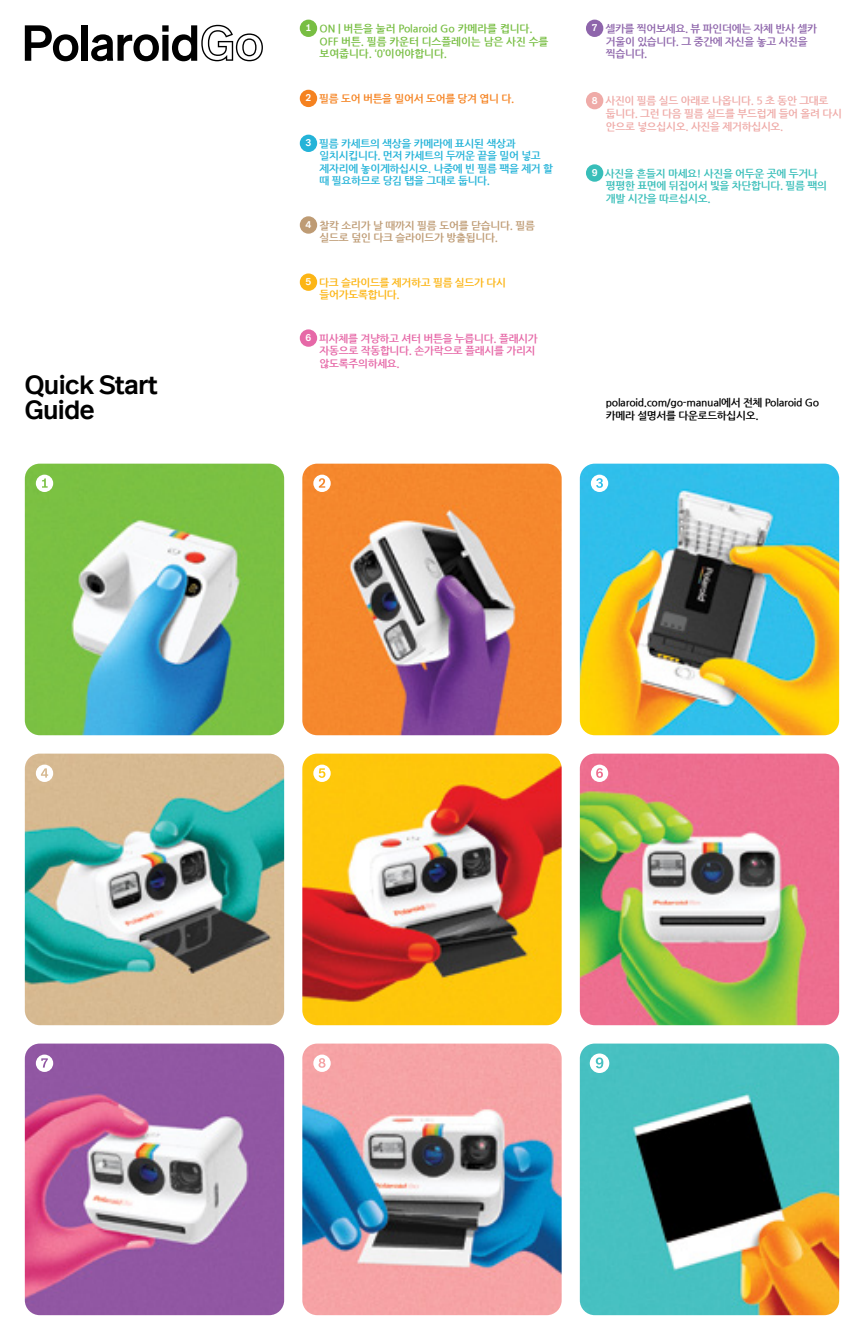
<style>
.page{position:relative;width:864px;height:1340px;background:#fff}
.page>*{position:absolute;margin:0;border:0;box-sizing:border-box;transform-origin:0 0}
.t1{font:500 26.25px/24.5px "Real Head Offc";letter-spacing:-.01em;color:#000}
.t2{font:700 10.5px/12.2px "Nanum Gothic";letter-spacing:-.025em;color:#24b3d8}
.t3{font:700 10.5px/12.6px "Nanum Gothic";letter-spacing:-.005em;color:#78be43}
.t4{font:700 10.5px/12.6px "Nanum Gothic";letter-spacing:-.025em;color:#efaba8}
.t5{font:700 10.5px/12.6px "Nanum Gothic";letter-spacing:-.025em;color:#38beb9}
.t6{font:700 10.5px/12.6px "Nanum Gothic";letter-spacing:-.025em;color:#e668a7}
.t7{font:700 10.5px/12.6px "Nanum Gothic";letter-spacing:-.025em;color:#000}
.t8{font:700 10.5px/12.6px "Nanum Gothic";letter-spacing:-.025em;color:#8e65ab}
.t9{font:700 10.5px/12.2px "Nanum Gothic";letter-spacing:-.02em;color:#be9b74}
.t10{font:700 10.5px/12.2px "Nanum Gothic";letter-spacing:-.025em;color:#fcb515}
.t11{font:700 10.5px "Nanum Gothic";letter-spacing:-.025em;color:#f58220}
.s1{font-family:"Real Head Offc";font-weight:500;font-size:9.8px;color:#fff}
</style>
<div class="page">
<img style="left:25px;top:463px;width:259px;height:272px">
<img style="left:25px;top:1043px;width:259px;height:272px">
<img style="left:25px;top:753px;width:259px;height:272px">
<img style="left:579px;top:463px;width:259px;height:272px">
<img style="left:579px;top:1043px;width:259px;height:272px">
<img style="left:579px;top:753px;width:259px;height:272px">
<img style="left:302px;top:463px;width:259px;height:272px">
<img style="left:302px;top:1043px;width:259px;height:272px">
<img style="left:302px;top:753px;width:259px;height:272px">
<svg style="left:36px;top:474px;width:17px;height:18px"></svg>
<svg style="left:36px;top:764px;width:17px;height:18px"></svg>
<svg style="left:36px;top:1054px;width:17px;height:17px"></svg>
<svg style="left:313px;top:474px;width:17px;height:18px"></svg>
<svg style="left:313px;top:764px;width:17px;height:18px"></svg>
<svg style="left:313px;top:1054px;width:17px;height:17px"></svg>
<svg style="left:590px;top:474px;width:18px;height:18px"></svg>
<svg style="left:590px;top:764px;width:18px;height:18px"></svg>
<svg style="left:589px;top:1053px;width:20px;height:20px"></svg>
<div style="left:299px;top:20px;width:18px;height:17px;background:#78be43;border-radius:50%"></div>
<div style="left:299px;top:90px;width:18px;height:17px;background:#f58220;border-radius:50%"></div>
<div style="left:299px;top:135px;width:18px;height:17px;background:#24b3d8;border-radius:50%"></div>
<div style="left:299px;top:216px;width:18px;height:18px;background:#be9b74;border-radius:50%"></div>
<div style="left:299px;top:273px;width:18px;height:18px;background:#fcb515;border-radius:50%"></div>
<div style="left:299px;top:329px;width:18px;height:18px;background:#e668a7;border-radius:50%"></div>
<div style="left:585px;top:20px;width:18px;height:17px;background:#8e65ab;border-radius:50%"></div>
<div style="left:585px;top:92px;width:18px;height:17px;background:#efaba8;border-radius:50%"></div>
<div style="left:585px;top:164px;width:18px;height:18px;background:#38beb9;border-radius:50%"></div>
<svg style="left:25px;top:25px;width:53px;height:36px"></svg>
<div style="left:82px;top:25px;width:6px;height:36px;background:#000"></div>
<svg style="left:91px;top:25px;width:172px;height:36px"></svg>
<img style="left:658px;top:610px;width:31px;height:24px">
<h1 class="t1" style="left:25px;top:373px;width:134px">Quick Start<br>Guide</h1>
<p class="t3" style="left:319px;top:23px;width:230px;text-indent:-14px"><span class="s1">1</span> ON | 버튼을 눌러 Polaroid Go 카메라를 켭니다.<br>OFF 버튼. 필름 카운터 디스플레이는 남은 사진 수를 보여줍니다. ‘0’이어야합니다.</p>
<p class="t11" style="left:305px;top:94px;width:210px"><span class="s1">2</span> 필름 도어 버튼을 밀어서 도어를 당겨 엽니 다.</p>
<p class="t2" style="left:319px;top:138px;width:235px;text-indent:-14px"><span class="s1">3</span> 필름 카세트의 색상을 카메라에 표시된 색상과 일치시킵니다. 먼저 카세트의 두꺼운 끝을 밀어 넣고 제자리에 놓이게하십시오. 나중에 빈 필름 팩을 제거 할 때 필요하므로 당김 탭을 그대로 둡니다.</p>
<p class="t9" style="left:319px;top:219px;width:217px;text-indent:-14px"><span class="s1">4</span> 찰칵 소리가 날 때까지 필름 도어를 닫습니다. 필름 실드로 덮인 다크 슬라이드가 방출됩니다.</p>
<p class="t10" style="left:319px;top:276px;width:188px;text-indent:-14px"><span class="s1">5</span> 다크 슬라이드를 제거하고 필름 실드가 다시 들어가도록합니다.</p>
<p class="t6" style="left:319px;top:332px;width:219px;text-indent:-14px"><span class="s1">6</span> 피사체를 겨냥하고 셔터 버튼을 누릅니다. 플래시가 자동으로 작동합니다. 손가락으로 플래시를 가리지 않도록주의하세요.</p>
<p class="t8" style="left:605px;top:23px;width:212px;text-indent:-14px"><span class="s1">7</span> 셀카를 찍어보세요. 뷰 파인더에는 자체 반사 셀카 거울이 있습니다. 그 중간에 자신을 놓고 사진을 찍습니다.</p>
<p class="t4" style="left:605px;top:95px;width:237px;text-indent:-14px"><span class="s1">8</span> 사진이 필름 실드 아래로 나옵니다. 5 초 동안 그대로 둡니다. 그런 다음 필름 실드를 부드럽게 들어 올려 다시 안으로 넣으십시오. 사진을 제거하십시오.</p>
<p class="t5" style="left:605px;top:167px;width:223px;text-indent:-14px"><span class="s1">9</span> 사진을 흔들지 마세요! 사진을 어두운 곳에 두거나 평평한 표면에 뒤집어서 빛을 차단합니다. 필름 팩의 개발 시간을 따르십시오.</p>
<p class="t7" style="left:605px;top:396px;width:215px">polaroid.com/go-manual에서 전체 Polaroid Go 카메라 설명서를 다운로드하십시오.</p>
</div>
